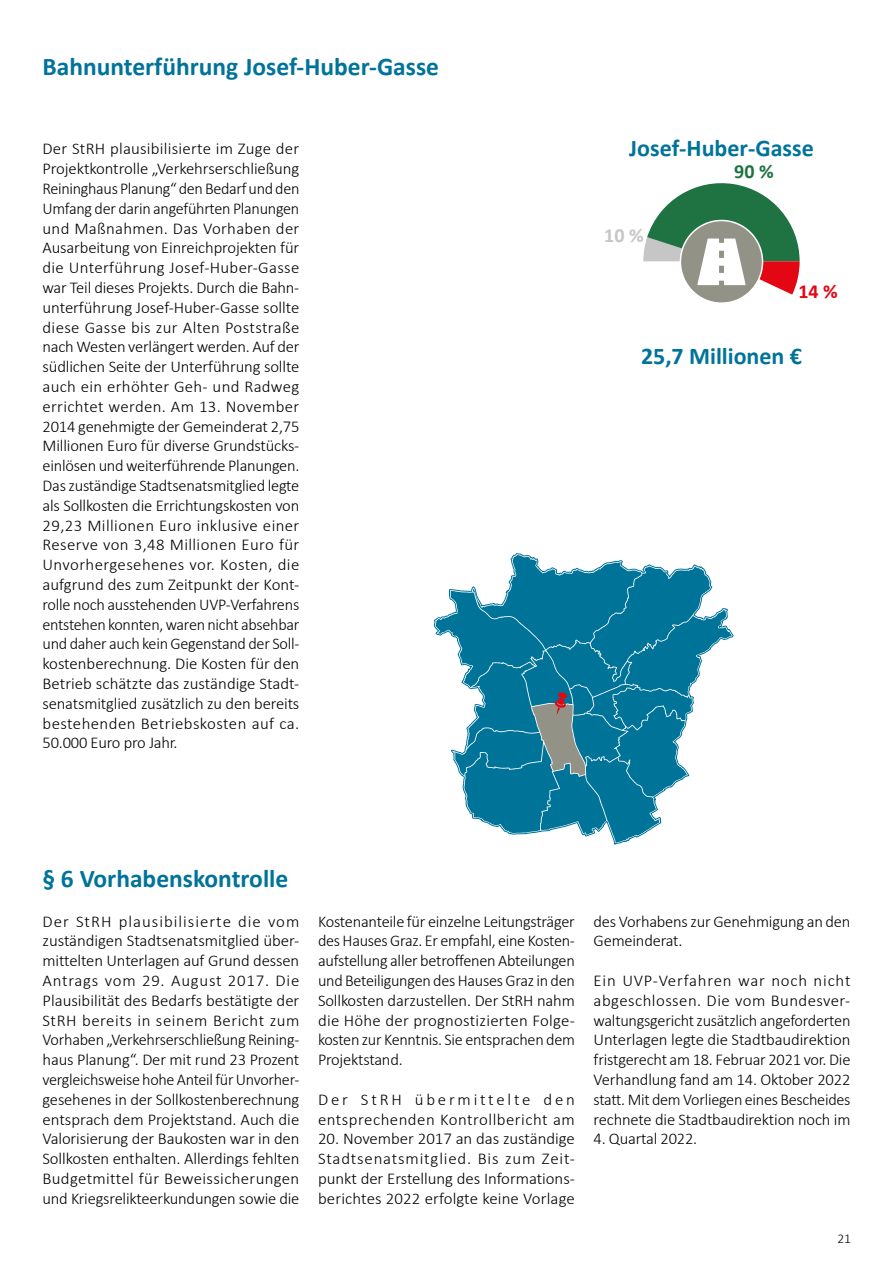
<style>
.page{position:relative;width:893px;height:1263px;background:#fff}
.page>*{position:absolute;margin:0;border:0;box-sizing:border-box;transform-origin:0 0}
.Bericht_Überschrift_Blau_h1_Spaltenüberg{font:700 25.5px "Calibri";color:#00739a}
.t1{font:700 24px "Calibri";color:#007399}
.t2{font:700 19.95px "Calibri";color:#c6c6c6}
.t3{font:700 19.95px "Calibri";color:#1f7242}
.t4{font:700 19.95px "Calibri";color:#e30613}
.Bericht_Fließtext_p_standard_black_mit_A{font:300 16.5px/19.8px "Calibri";letter-spacing:-.01em;color:#000;text-align:justify}
.Bericht_Fließtext_p_standard_black_mit_A-2{font:300 16.5px/19.8px "Calibri";letter-spacing:.03em;color:#000}
.t5{font:300 13.5px "Calibri";color:#000}
</style>
<div class="page">
<svg style="left:435px;top:555px;width:297px;height:288px"></svg>
<div style="left:680px;top:220px;width:82px;height:83px;background:#929287;border-radius:41px"></div>
<svg style="left:643px;top:183px;width:157px;height:112px"></svg>
<div style="left:680px;top:220px;width:83px;height:84px;border:2px solid #fff;border-radius:50%"></div>
<h1 class="Bericht_Überschrift_Blau_h1_Spaltenüberg" style="left:43px;top:49px;width:398px">Bahnunterführung Josef-Huber-Gasse</h1>
<p class="Bericht_Fließtext_p_standard_black_mit_A" style="left:43px;top:139px;width:258px">Der StRH plausibilisierte im Zuge der Projektkontrolle „Verkehrserschließung Reininghaus Planung“ den Bedarf und den Umfang der darin angeführten Planungen und Maßnahmen. Das Vorhaben der Ausarbeitung von Einreichprojekten für die Unterführung Josef-Huber-Gasse war Teil dieses Projekts. Durch die Bahn&shy;unterführung Josef-Huber-Gasse sollte diese Gasse bis zur Alten Poststraße nach Westen verlängert werden. Auf der südlichen Seite der Unterführung sollte auch ein erhöhter Geh- und Radweg errichtet werden. Am 13. November 2014 genehmigte der Gemeinderat 2,75<br>Millionen Euro für diverse Grundstücks&shy;einlösen und weiterführende Planungen.<br>Das zuständige Stadtsenatsmitglied legte als Sollkosten die Errichtungskosten von 29,23 Millionen Euro inklusive einer Reserve von 3,48 Millionen Euro für Unvorhergesehenes vor. Kosten, die aufgrund des zum Zeitpunkt der Kont&shy;rolle noch ausstehenden UVP-Verfahrens entstehen konnten, waren nicht absehbar und daher auch kein Gegenstand der Soll&shy;kostenberechnung. Die Kosten für den Betrieb schätzte das zuständige Stadt&shy;senatsmitglied zusätzlich zu den bereits bestehenden Betriebskosten auf ca.<br>50.000 Euro pro Jahr.</p>
<p class="t1" style="left:629px;top:132px;width:186px">Josef-Huber-Gasse</p>
<p class="t2" style="left:604px;top:222px;width:41px">10 %</p>
<p class="t3" style="left:734px;top:158px;width:41px">90 %</p>
<p class="t4" style="left:798px;top:277px;width:41px">14 %</p>
<p class="t1" style="left:641px;top:339px;width:162px">25,7 Millionen €</p>
<h1 class="Bericht_Überschrift_Blau_h1_Spaltenüberg" style="left:43px;top:860px;width:247px">§ 6 Vorhabenskontrolle</h1>
<p class="Bericht_Fließtext_p_standard_black_mit_A" style="left:43px;top:911px;width:258px">Der StRH plausibilisierte die vom zuständigen Stadtsenatsmitglied über&shy;mittelten Unterlagen auf Grund dessen Antrags vom 29. August 2017. Die Plausibilität des Bedarfs bestätigte der StRH bereits in seinem Bericht zum Vorhaben „Verkehrserschließung Reining&shy;haus Planung“. Der mit rund 23 Prozent vergleichsweise hohe Anteil für Unvorher&shy;gesehenes in der Sollkostenberechnung entsprach dem Projektstand. Auch die Valorisierung der Baukosten war in den Sollkosten enthalten. Allerdings fehlten Budgetmittel für Beweissicherungen und Kriegsrelikteerkundungen sowie die</p>
<p class="Bericht_Fließtext_p_standard_black_mit_A" style="left:318px;top:911px;width:258px">Kostenanteile für einzelne Leitungsträger des Hauses Graz. Er empfahl, eine Kosten&shy;aufstellung aller betroffenen Abteilungen und Beteiligungen des Hauses Graz in den Sollkosten darzustellen. Der StRH nahm die Höhe der prognostizierten Folge&shy;kosten zur Kenntnis. Sie entsprachen dem Projektstand.</p>
<p class="Bericht_Fließtext_p_standard_black_mit_A-2" style="left:318px;top:1089px;width:258px">Der StRH übermittelte den entsprechenden Kontrollbericht am</p>
<p class="Bericht_Fließtext_p_standard_black_mit_A" style="left:318px;top:1129px;width:258px">20. November 2017 an das zuständige Stadtsenatsmitglied. Bis zum Zeit&shy;punkt der Erstellung des Informations&shy;berichtes 2022 erfolgte keine Vorlage</p>
<p class="Bericht_Fließtext_p_standard_black_mit_A" style="left:594px;top:911px;width:258px">des Vorhabens zur Genehmigung an den<br>Gemeinderat.</p>
<p class="Bericht_Fließtext_p_standard_black_mit_A" style="left:594px;top:970px;width:258px">Ein UVP-Verfahren war noch nicht abgeschlossen. Die vom Bundesver&shy;waltungsgericht zusätzlich angeforderten Unterlagen legte die Stadtbaudirektion fristgerecht am 18. Februar 2021 vor. Die Verhandlung fand am 14. Oktober 2022 statt. Mit dem Vorliegen eines Bescheides rechnete die Stadtbaudirektion noch im</p>
<p class="Bericht_Fließtext_p_standard_black_mit_A" style="left:594px;top:1129px;width:105px">4. Quartal 2022.</p>
<p class="t5" style="left:837px;top:1230px;width:15px">21</p>
</div>
